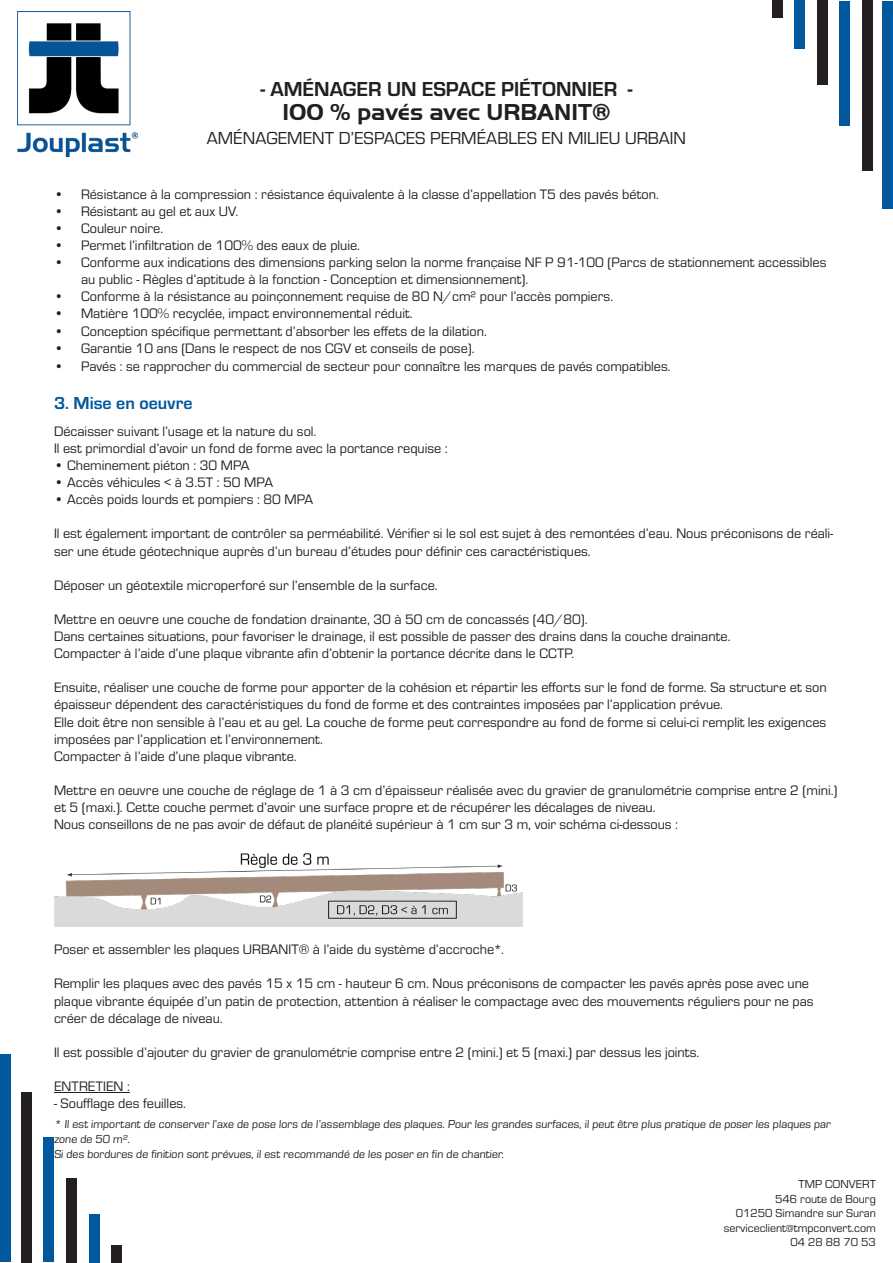
<style>
.page{position:relative;width:893px;height:1263px;background:#fff}
.page>*{position:absolute;margin:0;border:0;box-sizing:border-box;transform-origin:0 0}
.t1{font:700 24px "Handel Got D";color:#231f20}
.t2{font:700 21px "Eurostile";color:#231f20}
.t3{font:18px "Eurostile";color:#231f20}
.t4{font:700 18px "Eurostile";color:#01589c}
.t5{font:14.25px/17.1px "Eurostile";color:#231f20}
.t6{font:12px/15px "Eurostile";color:#231f20}
</style>
<div class="page">
<hr style="left:54px;top:1092px;width:76px;height:1px;background:#231f20">
<img style="left:17px;top:12px;width:121px;height:145px">
<div style="left:883px;top:1px;width:10px;height:208px;background:#01589c"></div>
<div style="left:862px;top:0;width:10px;height:170px;background:#231f20"></div>
<div style="left:840px;top:1px;width:10px;height:124px;background:#01589c"></div>
<div style="left:817px;top:1px;width:10px;height:84px;background:#231f20"></div>
<div style="left:795px;top:0;width:10px;height:49px;background:#01589c"></div>
<div style="left:772px;top:0;width:10px;height:17px;background:#231f20"></div>
<div style="left:1px;top:1054px;width:10px;height:208px;background:#01589c"></div>
<div style="left:21px;top:1093px;width:10px;height:170px;background:#231f20"></div>
<div style="left:44px;top:1137px;width:10px;height:125px;background:#01589c"></div>
<div style="left:66px;top:1178px;width:11px;height:84px;background:#231f20"></div>
<div style="left:89px;top:1214px;width:10px;height:49px;background:#01589c"></div>
<div style="left:111px;top:1246px;width:11px;height:17px;background:#231f20"></div>
<img style="left:54px;top:853px;width:468px;height:73px">
<p class="t2" style="left:260px;top:74px;width:373px">- AMÉNAGER UN ESPACE PIÉTONNIER -</p>
<p class="t1" style="left:282px;top:98px;width:330px">100 % pavés avec URBANIT®</p>
<p class="t3" style="left:207px;top:125px;width:481px">AMÉNAGEMENT D’ESPACES PERMÉABLES EN MILIEU URBAIN</p>
<p class="t5" style="left:54px;top:185px;width:606px">• Résistance à la compression : résistance équivalente à la classe d’appellation T5 des pavés béton.</p>
<p class="t5" style="left:54px;top:202px;width:186px">• Résistant au gel et aux UV.</p>
<p class="t5" style="left:54px;top:219px;width:111px">• Couleur noire.</p>
<p class="t5" style="left:54px;top:236px;width:308px">• Permet l’infiltration de 100% des eaux de pluie.</p>
<p class="t5" style="left:81px;top:253px;width:747px;text-indent:-27px">• Conforme aux indications des dimensions parking selon la norme française NF P 91-100 (Parcs de stationnement accessibles au public - Règles d’aptitude à la fonction - Conception et dimensionnement).</p>
<p class="t5" style="left:54px;top:287px;width:561px">• Conforme à la résistance au poinçonnement requise de 80 N/cm² pour l’accès pompiers.</p>
<p class="t5" style="left:54px;top:304px;width:360px">• Matière 100% recyclée, impact environnemental réduit.</p>
<p class="t5" style="left:54px;top:322px;width:434px">• Conception spécifique permettant d’absorber les effets de la dilation.</p>
<p class="t5" style="left:54px;top:339px;width:422px">• Garantie 10 ans (Dans le respect de nos CGV et conseils de pose).</p>
<p class="t5" style="left:54px;top:357px;width:618px">• Pavés : se rapprocher du commercial de secteur pour connaître les marques de pavés compatibles.</p>
<p class="t4" style="left:54px;top:390px;width:140px">3. Mise en oeuvre</p>
<p class="t5" style="left:54px;top:422px;width:264px">Décaisser suivant l’usage et la nature du sol.</p>
<p class="t5" style="left:54px;top:439px;width:395px">Il est primordial d’avoir un fond de forme avec la portance requise :</p>
<p class="t5" style="left:54px;top:456px;width:197px">• Cheminement piéton : 30 MPA</p>
<p class="t5" style="left:54px;top:473px;width:220px">• Accès véhicules &lt; à 3.5T : 50 MPA</p>
<p class="t5" style="left:54px;top:490px;width:261px">• Accès poids lourds et pompiers : 80 MPA</p>
<p class="t5" style="left:54px;top:524px;width:781px">Il est également important de contrôler sa perméabilité. Vérifier si le sol est sujet à des remontées d’eau. Nous préconisons de réali&shy;ser une étude géotechnique auprès d’un bureau d’études pour définir ces caractéristiques.</p>
<p class="t5" style="left:54px;top:576px;width:385px">Déposer un géotextile microperforé sur l’ensemble de la surface.</p>
<p class="t5" style="left:54px;top:610px;width:535px">Mettre en oeuvre une couche de fondation drainante, 30 à 50 cm de concassés (40/80).</p>
<p class="t5" style="left:54px;top:627px;width:678px">Dans certaines situations, pour favoriser le drainage, il est possible de passer des drains dans la couche drainante.</p>
<p class="t5" style="left:54px;top:644px;width:522px">Compacter à l’aide d’une plaque vibrante afin d’obtenir la portance décrite dans le CCTP.</p>
<p class="t5" style="left:54px;top:678px;width:774px">Ensuite, réaliser une couche de forme pour apporter de la cohésion et répartir les efforts sur le fond de forme. Sa structure et son épaisseur dépendent des caractéristiques du fond de forme et des contraintes imposées par l’application prévue.</p>
<p class="t5" style="left:54px;top:713px;width:774px">Elle doit être non sensible à l’eau et au gel. La couche de forme peut correspondre au fond de forme si celui-ci remplit les exigences imposées par l’application et l’environnement.</p>
<p class="t5" style="left:54px;top:747px;width:244px">Compacter à l’aide d’une plaque vibrante.</p>
<p class="t5" style="left:54px;top:781px;width:785px">Mettre en oeuvre une couche de réglage de 1 à 3 cm d’épaisseur réalisée avec du gravier de granulométrie comprise entre 2 (mini.) et 5 (maxi.). Cette couche permet d’avoir une surface propre et de récupérer les décalages de niveau.</p>
<p class="t5" style="left:54px;top:815px;width:625px">Nous conseillons de ne pas avoir de défaut de planéité supérieur à 1 cm sur 3 m, voir schéma ci-dessous :</p>
<p class="t5" style="left:54px;top:940px;width:451px">Poser et assembler les plaques URBANIT® à l’aide du système d’accroche*.</p>
<p class="t5" style="left:54px;top:974px;width:761px">Remplir les plaques avec des pavés 15 x 15 cm - hauteur 6 cm. Nous préconisons de compacter les pavés après pose avec une plaque vibrante équipée d’un patin de protection, attention à réaliser le compactage avec des mouvements réguliers pour ne pas créer de décalage de niveau.</p>
<p class="t5" style="left:54px;top:1043px;width:647px">Il est possible d’ajouter du gravier de granulométrie comprise entre 2 (mini.) et 5 (maxi.) par dessus les joints.</p>
<p class="t5" style="left:54px;top:1077px;width:77px">ENTRETIEN :</p>
<p class="t5" style="left:54px;top:1094px;width:134px">- Soufflage des feuilles.</p>
<p class="t6" style="left:54px;top:1116px;width:779px">* Il est important de conserver l’axe de pose lors de l’assemblage des plaques. Pour les grandes surfaces, il peut être plus pratique de poser les plaques par zone de 50 m².</p>
<p class="t6" style="left:54px;top:1146px;width:453px">Si des bordures de finition sont prévues, il est recommandé de les poser en fin de chantier.</p>
<p class="t6" style="left:798px;top:1176px;width:79px">TMP CONVERT</p>
<p class="t6" style="left:775px;top:1191px;width:102px">546 route de Bourg</p>
<p class="t6" style="left:736px;top:1205px;width:142px">01250 Simandre sur Suran</p>
<p class="t6" style="left:724px;top:1219px;width:154px">serviceclient@tmpconvert.com</p>
<p class="t6" style="left:790px;top:1234px;width:87px">04 28 88 70 53</p>
</div>
